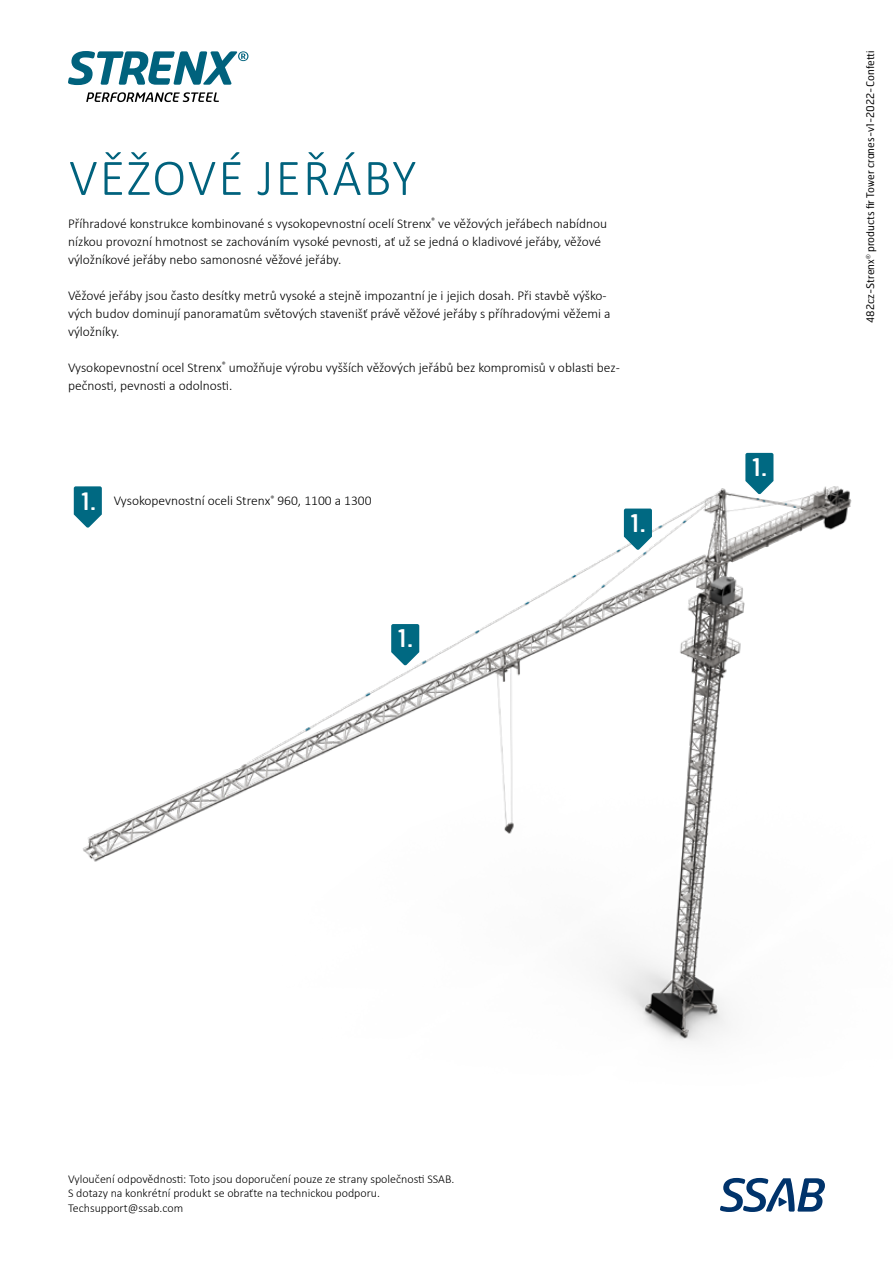
<style>
.page{position:relative;width:893px;height:1263px;background:#fff}
.page>*{position:absolute;margin:0;border:0;box-sizing:border-box;transform-origin:0 0}
.t1{font:300 51.75px "Calibri";letter-spacing:.04em;color:#00627d}
.t2{font:24.45px "Hermes FB";color:#fff}
.t3{font:300 13.5px/18px "Calibri";color:#000}
.t4{font:300 12px/14.4px "Calibri";color:#000}
.t5{font:10.5px "Hermes FB";color:#000}
.s1{font-family:"Hermes FB";font-weight:400;font-size:24px;color:#fff}
</style>
<div class="page">
<img style="left:73px;top:458px;width:779px;height:584px">
<svg style="left:68px;top:51px;width:180px;height:34px"></svg>
<svg style="left:86px;top:92px;width:133px;height:10px"></svg>
<svg style="left:720px;top:1178px;width:105px;height:34px"></svg>
<svg style="left:74px;top:486px;width:28px;height:42px"></svg>
<svg style="left:391px;top:624px;width:28px;height:41px"></svg>
<svg style="left:624px;top:508px;width:28px;height:42px"></svg>
<svg style="left:745px;top:453px;width:28px;height:41px"></svg>
<h1 class="t1" style="left:69px;top:146px;width:349px">VĚŽOVÉ JEŘÁBY</h1>
<p class="t3" style="left:68px;top:213px;width:541px">Příhradové konstrukce kombinované s vysokopevnostní ocelí Strenx<sup>®</sup> ve věžových jeřábech nabídnou nízkou provozní hmotnost se zachováním vysoké pevnosti, ať už se jedná o kladivové jeřáby, věžové výložníkové jeřáby nebo samonosné věžové jeřáby.</p>
<p class="t3" style="left:68px;top:285px;width:544px">Věžové jeřáby jsou často desítky metrů vysoké a stejně impozantní je i jejich dosah. Při stavbě výško&shy;vých budov dominují panoramatům světových stavenišť právě věžové jeřáby s příhradovými věžemi a výložníky.</p>
<p class="t3" style="left:68px;top:357px;width:553px">Vysokopevnostní ocel Strenx<sup>®</sup> umožňuje výrobu vyšších věžových jeřábů bez kompromisů v oblasti bez&shy;pečnosti, pevnosti a odolnosti.</p>
<p class="t3" style="left:81px;top:491px;width:292px"><span class="s1">1.</span> Vysokopevnostní oceli Strenx<sup>®</sup> 960, 1100 a 1300</p>
<h2 class="t2" style="left:397px;top:623px;width:17px">1.</h2>
<h2 class="t2" style="left:630px;top:507px;width:17px">1.</h2>
<h2 class="t2" style="left:752px;top:452px;width:17px">1.</h2>
<p class="t5" style="left:863px;top:323px;width:274px;rotate:-90deg">482cz-Strenx<sup>®</sup> products fir Tower cranes-v1-2022-Confetti</p>
<p class="t4" style="left:68px;top:1171px;width:388px">Vyloučení odpovědnosti: Toto jsou doporučení pouze ze strany společnosti SSAB.<br>S dotazy na konkrétní produkt se obraťte na technickou podporu.<br>Techsupport@ssab.com</p>
</div>
